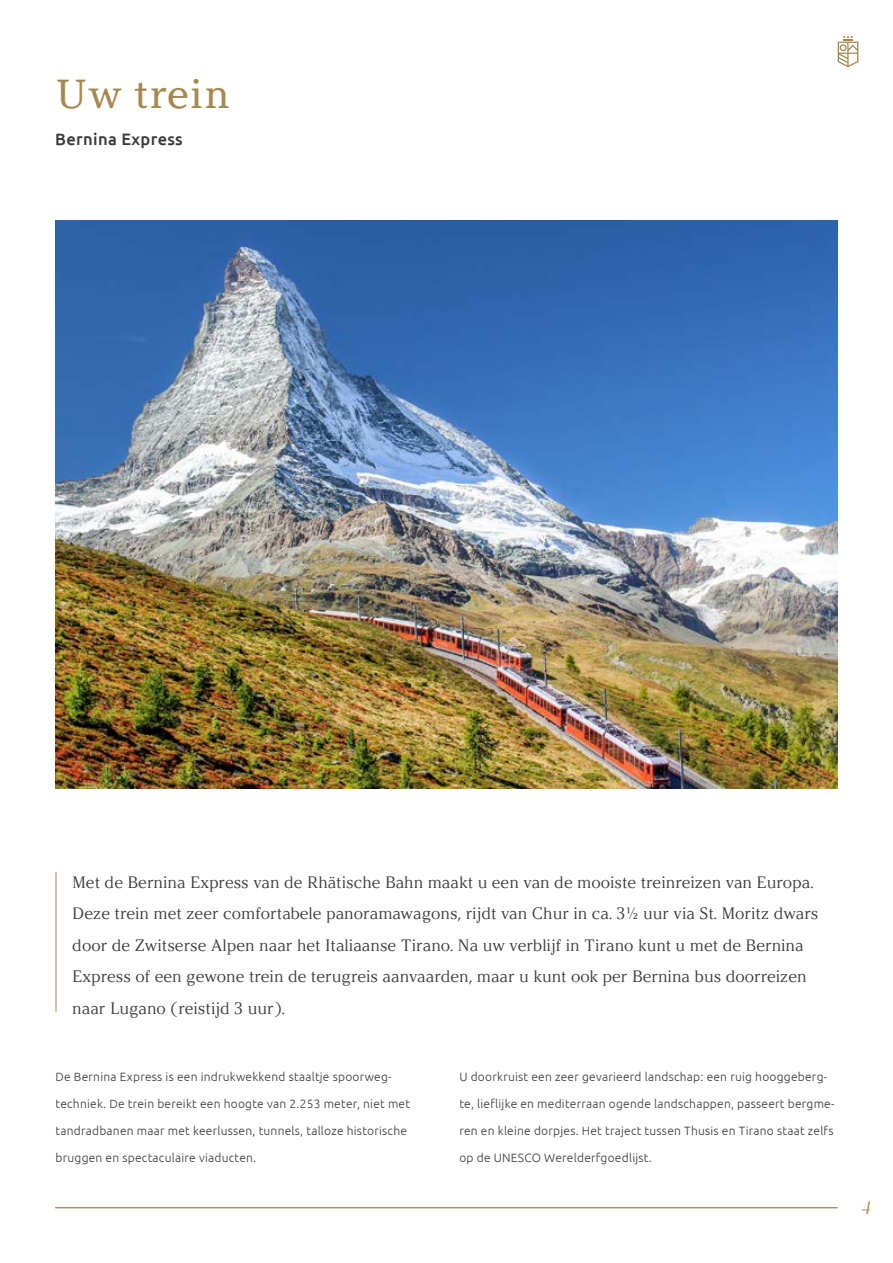
<style>
.page{position:relative;width:893px;height:1263px;background:#fff}
.page>*{position:absolute;margin:0;border:0;box-sizing:border-box;transform-origin:0 0}
.t1{font:40.5px "Argesta Text";color:#a5884e}
.t2{font:italic 18px "Argesta Hairline";color:#a5884e}
.t3{font:16.5px/31.5px "Argesta Display";color:#383837}
.t4{font:500 16.5px "Ubuntu";letter-spacing:.02em;color:#383837}
.t5{font:300 12px "Ubuntu";letter-spacing:.02em;color:#383837}
</style>
<div class="page">
<svg style="left:838px;top:36px;width:20px;height:31px"></svg>
<hr style="left:55px;top:1207px;width:783px;height:1px;background:#a5884e">
<hr style="left:56px;top:872px;width:1px;height:140px;background:#a5884e">
<img style="left:56px;top:221px;width:782px;height:568px">
<h1 class="t1" style="left:55px;top:69px;width:177px">Uw trein</h1>
<h3 class="t4" style="left:55px;top:129px;width:129px">Bernina Express</h3>
<p class="t3" style="left:72px;top:866px;width:748px">Met de Bernina Express van de Rhätische Bahn maakt u een van de mooiste treinreizen van Europa.<br>Deze trein met zeer comfortabele panoramawagons, rijdt van Chur in ca. 3½ uur via St. Moritz dwars door de Zwitserse Alpen naar het Italiaanse Tirano. Na uw verblijf in Tirano kunt u met de Bernina Express of een gewone trein de terugreis aanvaarden, maar u kunt ook per Bernina bus doorreizen naar Lugano (reistijd 3 uur).</p>
<p class="t5" style="left:56px;top:1070px;width:338px">De Bernina Express is een indrukwekkend staaltje spoorweg-</p>
<p class="t5" style="left:56px;top:1097px;width:356px">techniek. De trein bereikt een hoogte van 2.253 meter, niet met</p>
<p class="t5" style="left:56px;top:1124px;width:353px">tandradbanen maar met keerlussen, tunnels, talloze historische</p>
<p class="t5" style="left:56px;top:1151px;width:202px">bruggen en spectaculaire viaducten.</p>
<p class="t5" style="left:459px;top:1070px;width:369px">U doorkruist een zeer gevarieerd landschap: een ruig hooggeberg-</p>
<p class="t5" style="left:459px;top:1097px;width:377px">te, lieflijke en mediterraan ogende landschappen, passeert bergme-</p>
<p class="t5" style="left:459px;top:1124px;width:376px">ren en kleine dorpjes. Het traject tussen Thusis en Tirano staat zelfs</p>
<p class="t5" style="left:459px;top:1151px;width:194px">op de UNESCO Werelderfgoedlijst.</p>
<h2 class="t2" style="left:861px;top:1197px;width:11px">4</h2>
</div>
